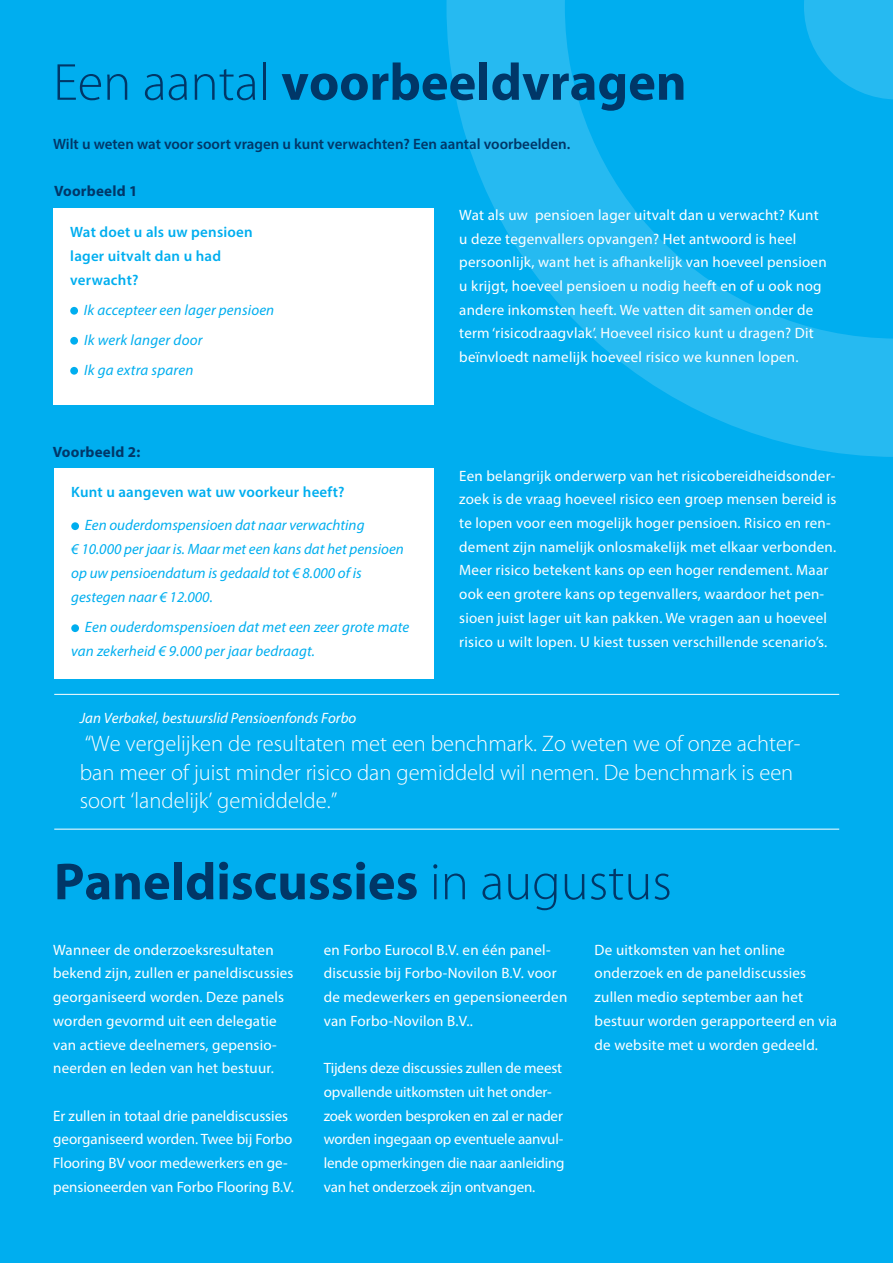
<style>
.page{position:relative;width:893px;height:1263px;background:#00aeef}
.page>*{position:absolute;margin:0;border:0;box-sizing:border-box;transform-origin:0 0}
.t1{font:700 52.5px "Myriad";color:#003768}
.t2{font:300 22.5px/28.5px "Myriad";color:#fff}
.t3{font:15px/23.7px "Myriad Pro";letter-spacing:.015em;color:#fff}
.t4{font:italic 15px/24px "Myriad Pro";letter-spacing:.005em;color:#00aeef}
.t5{font:15px/23.7px "Myriad Pro";letter-spacing:-.01em;color:#fff}
.t6{font:600 15px/24px "Myriad Pro";letter-spacing:.015em;color:#00aeef}
.t7{font:600 15px "Myriad Pro";color:#003768}
.t8{font:italic 15px "Myriad";color:#fff}
.t9{font:700 15px "Myriad Pro";letter-spacing:.015em;color:#003768}
.s1{font-weight:300}
</style>
<div class="page">
<svg style="left:446px;top:0;width:447px;height:457px"></svg>
<svg style="left:804px;top:0;width:89px;height:100px"></svg>
<hr style="left:54px;top:829px;width:785px;height:1px;background:#fff">
<hr style="left:54px;top:694px;width:785px;height:1px;background:#fff">
<div style="left:53px;top:208px;width:381px;height:197px;background:#fff"></div>
<div style="left:70px;top:307px;width:8px;height:8px;background:#00aeef;border-radius:50%"></div>
<div style="left:70px;top:337px;width:8px;height:8px;background:#00aeef;border-radius:50%"></div>
<div style="left:70px;top:367px;width:8px;height:8px;background:#00aeef;border-radius:50%"></div>
<div style="left:54px;top:469px;width:380px;height:210px;background:#fff"></div>
<div style="left:71px;top:522px;width:8px;height:8px;background:#00aeef;border-radius:50%"></div>
<div style="left:71px;top:624px;width:8px;height:8px;background:#00aeef;border-radius:50%"></div>
<h1 class="t1" style="left:53px;top:55px;width:635px"><span class="s1">Een aantal</span> voorbeeldvragen</h1>
<p class="t7" style="left:53px;top:134px;width:518px">Wilt u weten wat voor soort vragen u kunt verwachten? Een aantal voorbeelden.</p>
<p class="t9" style="left:54px;top:181px;width:85px">Voorbeeld 1</p>
<p class="t6" style="left:70px;top:219px;width:184px">Wat doet u als uw pensioen lager uitvalt dan u had verwacht?</p>
<p class="t4" style="left:84px;top:294px;width:192px;line-height:30px">Ik accepteer een lager pensioen<br>Ik werk langer door<br>Ik ga extra sparen</p>
<p class="t9" style="left:53px;top:442px;width:89px">Voorbeeld 2:</p>
<p class="t6" style="left:71px;top:480px;width:275px">Kunt u aangeven wat uw voorkeur heeft?</p>
<p class="t4" style="left:71px;top:513px;width:334px;text-indent:14px">Een ouderdomspensioen dat naar verwachting<br>€ 10.000 per jaar is. Maar met een kans dat het pensioen op uw pensioendatum is gedaald tot € 8.000 of is gestegen naar € 12.000.</p>
<p class="t4" style="left:71px;top:615px;width:339px;text-indent:14px">Een ouderdomspensioen dat met een zeer grote mate van zekerheid € 9.000 per jaar bedraagt.</p>
<p class="t3" style="left:459px;top:203px;width:369px">Wat als uw pensioen lager uitvalt dan u verwacht? Kunt u deze tegenvallers opvangen? Het antwoord is heel persoonlijk, want het is afhankelijk van hoeveel pensioen u krijgt, hoeveel pensioen u nodig heeft en of u ook nog andere inkomsten heeft. We vatten dit samen onder de term ‘risicodraagvlak’. Hoeveel risico kunt u dragen? Dit beïnvloedt namelijk hoeveel risico we kunnen lopen.</p>
<p class="t3" style="left:459px;top:463px;width:379px">Een belangrijk onderwerp van het risicobereidheidsonder&shy;zoek is de vraag hoeveel risico een groep mensen bereid is te lopen voor een mogelijk hoger pensioen. Risico en ren&shy;dement zijn namelijk onlosmakelijk met elkaar verbonden.<br>Meer risico betekent kans op een hoger rendement. Maar ook een grotere kans op tegenvallers, waardoor het pen&shy;sioen juist lager uit kan pakken. We vragen aan u hoeveel risico u wilt lopen. U kiest tussen verschillende scenario’s.</p>
<p class="t8" style="left:80px;top:710px;width:278px">Jan Verbakel, bestuurslid Pensioenfonds Forbo</p>
<h2 class="t2" style="left:80px;top:730px;width:722px">“We vergelijken de resultaten met een benchmark. Zo weten we of onze achter&shy;ban meer of juist minder risico dan gemiddeld wil nemen. De benchmark is een soort ‘landelijk’ gemiddelde.”</h2>
<h1 class="t1" style="left:54px;top:854px;width:619px">Paneldiscussies <span class="s1">in augustus</span></h1>
<p class="t3" style="left:53px;top:937px;width:242px">Wanneer de onderzoeksresultaten bekend zijn, zullen er paneldiscussies georganiseerd worden. Deze panels worden gevormd uit een delegatie van actieve deelnemers, gepensio&shy;neerden en leden van het bestuur.</p>
<p class="t3" style="left:53px;top:1103px;width:242px">Er zullen in totaal drie paneldiscussies georganiseerd worden. Twee bij Forbo Flooring BV voor medewerkers en ge&shy;pensioneerden van Forbo Flooring B.V.</p>
<p class="t3" style="left:324px;top:937px;width:245px">en Forbo Eurocol B.V. en één panel&shy;discussie bij Forbo-Novilon B.V. voor de medewerkers en gepensioneerden van Forbo-Novilon B.V..</p>
<p class="t5" style="left:324px;top:1056px;width:242px">Tijdens deze discussies zullen de meest opvallende uitkomsten uit het onder&shy;zoek worden besproken en zal er nader worden ingegaan op eventuele aanvul&shy;lende opmerkingen die naar aanleiding van het onderzoek zijn ontvangen.</p>
<p class="t3" style="left:595px;top:937px;width:244px">De uitkomsten van het online onderzoek en de paneldiscussies zullen medio september aan het bestuur worden gerapporteerd en via de website met u worden gedeeld.</p>
</div>
